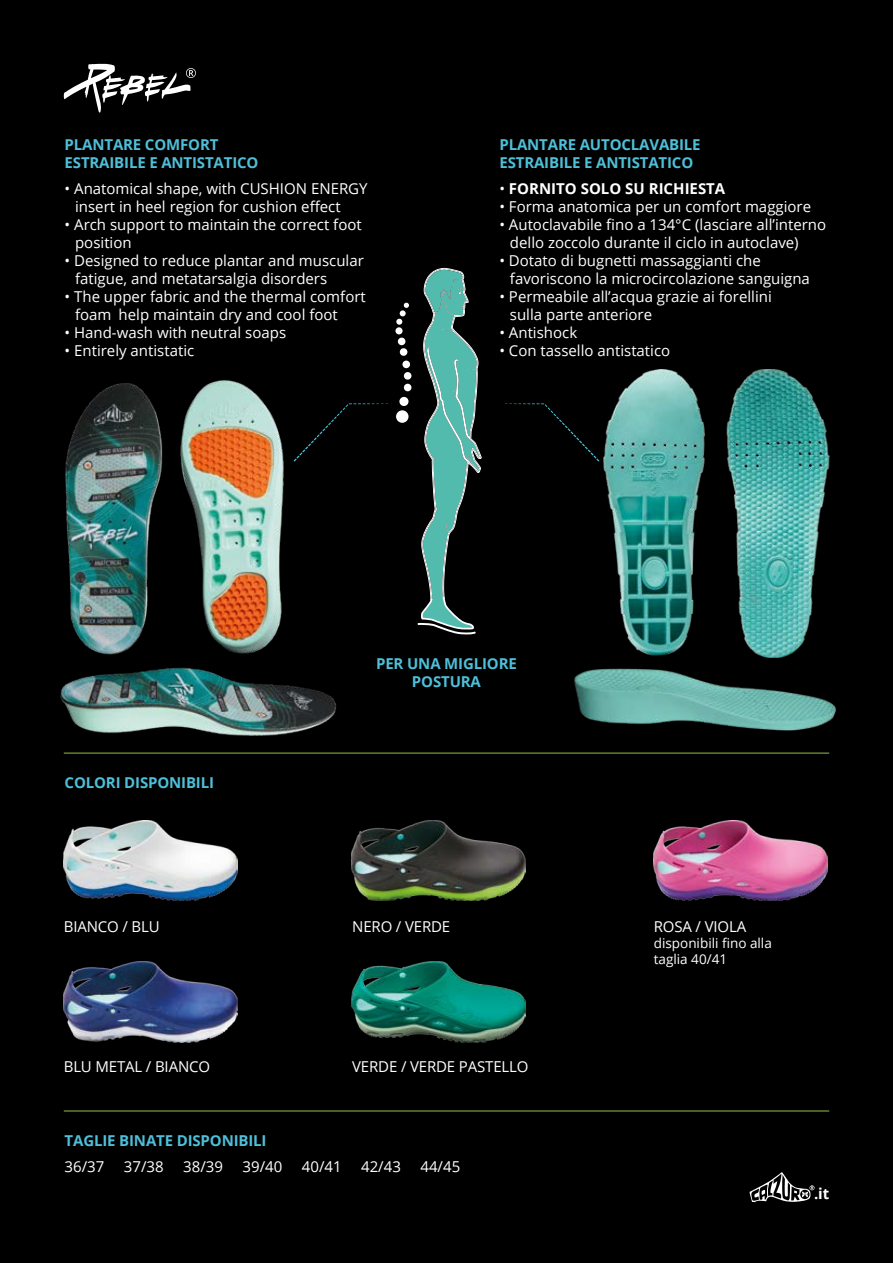
<style>
.page{position:relative;width:893px;height:1263px;background:#000}
.page>*{position:absolute;margin:0;border:0;box-sizing:border-box;transform-origin:0 0}
.t1{font:15px/18px "Open Sans";color:#fff}
.t2{font:700 15px/18px "Open Sans";letter-spacing:-.01em;color:#4ebfd8}
.t3{font:700 15px "Open Sans";color:#fff}
.t4{font:13.5px/16.2px "Open Sans";color:#fff}
.s1{font-weight:400}
</style>
<div class="page">
<div style="left:294px;top:403px;width:94px;height:58px;background:#000"></div>
<div style="left:505px;top:403px;width:94px;height:58px;background:#000"></div>
<img style="left:54px;top:370px;width:116px;height:279px">
<img style="left:173px;top:370px;width:116px;height:279px">
<img style="left:602px;top:370px;width:116px;height:288px">
<img style="left:721px;top:370px;width:113px;height:287px">
<img style="left:52px;top:649px;width:287px;height:104px">
<img style="left:559px;top:658px;width:287px;height:83px">
<img style="left:352px;top:820px;width:173px;height:81px">
<img style="left:352px;top:961px;width:173px;height:81px">
<img style="left:654px;top:820px;width:173px;height:81px">
<img style="left:64px;top:820px;width:173px;height:81px">
<img style="left:64px;top:961px;width:173px;height:81px">
<svg style="left:64px;top:63px;width:132px;height:51px"></svg>
<svg style="left:749px;top:1172px;width:65px;height:30px;background:#414141"></svg>
<svg style="left:416px;top:268px;width:66px;height:368px;background:#38635d"></svg>
<div style="left:396px;top:410px;width:12px;height:13px;background:#fff;border-radius:50%"></div>
<div style="left:399px;top:397px;width:9px;height:9px;background:#fff;border-radius:50%"></div>
<div style="left:404px;top:384px;width:7px;height:7px;background:#fff;border-radius:50%"></div>
<div style="left:404px;top:372px;width:7px;height:8px;background:#fff;border-radius:50%"></div>
<div style="left:402px;top:361px;width:8px;height:7px;background:#fff;border-radius:50%"></div>
<div style="left:400px;top:348px;width:7px;height:8px;background:#fff;border-radius:50%"></div>
<div style="left:398px;top:338px;width:7px;height:7px;background:#fff;border-radius:50%"></div>
<div style="left:395px;top:327px;width:8px;height:7px;background:#fff;border-radius:50%"></div>
<svg style="left:396px;top:303px;width:13px;height:22px"></svg>
<hr style="left:64px;top:753px;width:765px;height:1px;background:#97c147">
<hr style="left:64px;top:1110px;width:765px;height:1px;background:#97c147">
<p class="t2" style="left:65px;top:135px;width:195px">PLANTARE COMFORT<br>ESTRAIBILE E ANTISTATICO</p>
<p class="t1" style="left:75px;top:179px;width:294px;text-indent:-10px">• Anatomical shape, with CUSHION ENERGY insert in heel region for cushion effect</p>
<p class="t1" style="left:75px;top:215px;width:288px;text-indent:-10px">• Arch support to maintain the correct foot position</p>
<p class="t1" style="left:75px;top:251px;width:290px;text-indent:-10px">• Designed to reduce plantar and muscular fatigue, and metatarsalgia disorders</p>
<p class="t1" style="left:75px;top:287px;width:292px;text-indent:-10px">• The upper fabric and the thermal comfort foam help maintain dry and cool foot</p>
<p class="t1" style="left:65px;top:323px;width:223px">• Hand-wash with neutral soaps</p>
<p class="t1" style="left:65px;top:341px;width:131px">• Entirely antistatic</p>
<p class="t2" style="left:499px;top:135px;width:203px">PLANTARE AUTOCLAVABILE<br>ESTRAIBILE E ANTISTATICO</p>
<p class="t3" style="left:499px;top:178px;width:227px"><span class="s1">•</span> FORNITO SOLO SU RICHIESTA</p>
<p class="t1" style="left:499px;top:197px;width:313px">• Forma anatomica per un comfort maggiore</p>
<p class="t1" style="left:510px;top:215px;width:318px;text-indent:-10px">• Autoclavabile fino a 134°C (lasciare all’interno dello zoccolo durante il ciclo in autoclave)</p>
<p class="t1" style="left:510px;top:251px;width:302px;text-indent:-10px">• Dotato di bugnetti massaggianti che favoriscono la microcircolazione sanguigna</p>
<p class="t1" style="left:510px;top:287px;width:263px;text-indent:-10px">• Permeabile all’acqua grazie ai forellini sulla parte anteriore</p>
<p class="t1" style="left:499px;top:323px;width:79px">• Antishock</p>
<p class="t1" style="left:499px;top:341px;width:172px">• Con tassello antistatico</p>
<p class="t2" style="left:65px;top:773px;width:151px">COLORI DISPONIBILI</p>
<p class="t2" style="left:376px;top:654px;width:142px;text-align:center">PER UNA MIGLIORE<br>POSTURA</p>
<p class="t1" style="left:64px;top:917px;width:97px">BIANCO / BLU</p>
<p class="t1" style="left:352px;top:917px;width:100px">NERO / VERDE</p>
<p class="t1" style="left:654px;top:917px;width:94px">ROSA / VIOLA</p>
<p class="t4" style="left:654px;top:935px;width:120px">disponibili fino alla taglia 40/41</p>
<p class="t1" style="left:64px;top:1057px;width:148px">BLU METAL / BIANCO</p>
<p class="t1" style="left:352px;top:1057px;width:178px">VERDE / VERDE PASTELLO</p>
<p class="t2" style="left:65px;top:1131px;width:203px">TAGLIE BINATE DISPONIBILI</p>
<p class="t1" style="left:65px;top:1157px;width:41px">36/37</p>
<p class="t1" style="left:124px;top:1157px;width:41px">37/38</p>
<p class="t1" style="left:183px;top:1157px;width:41px">38/39</p>
<p class="t1" style="left:243px;top:1157px;width:41px">39/40</p>
<p class="t1" style="left:302px;top:1157px;width:41px">40/41</p>
<p class="t1" style="left:361px;top:1157px;width:41px">42/43</p>
<p class="t1" style="left:420px;top:1157px;width:41px">44/45</p>
<p class="t3" style="left:814px;top:1183px;width:17px">.it</p>
</div>
